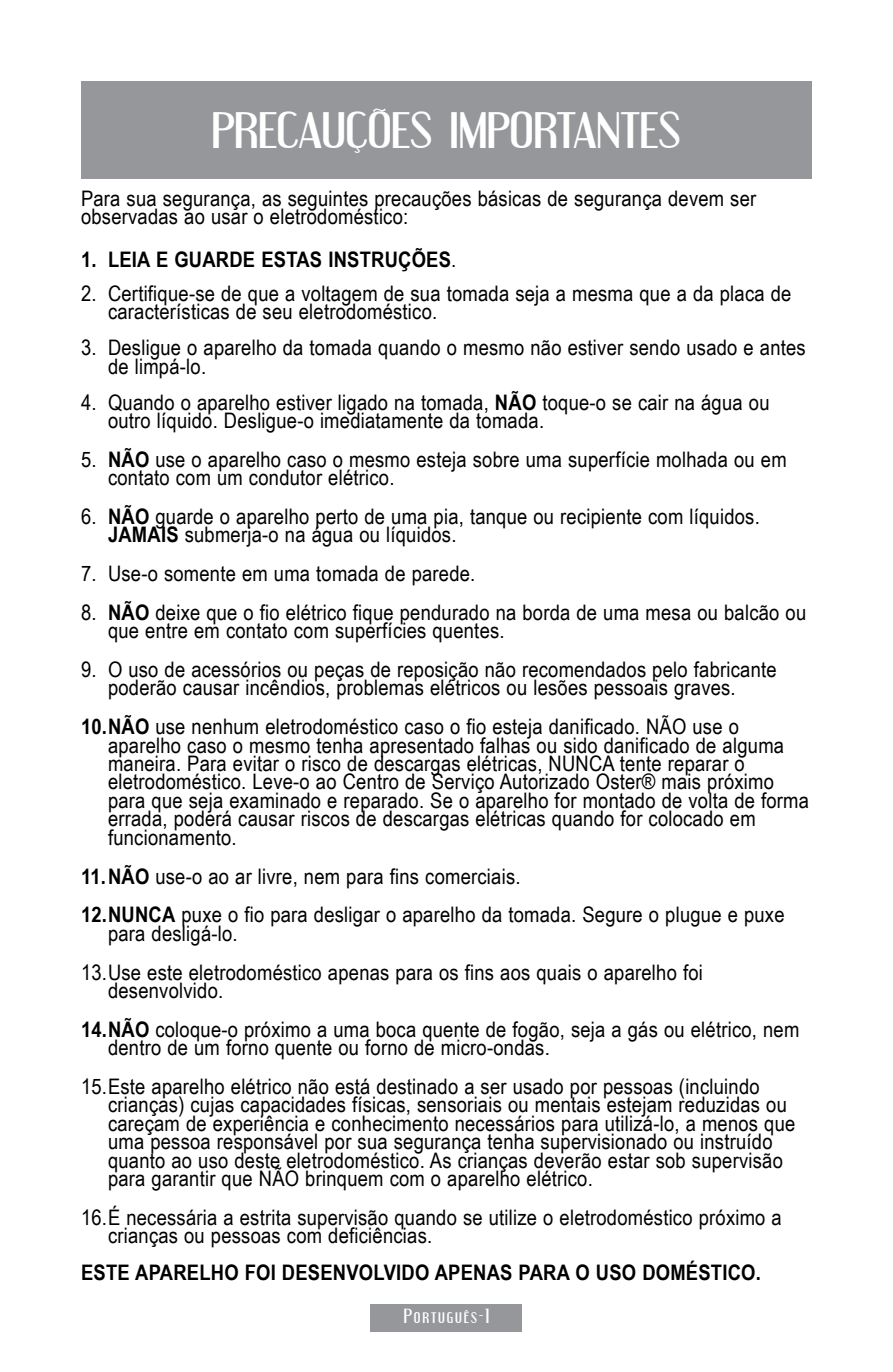
<style>
.page{position:relative;width:893px;height:1372px;background:#fff}
.page>*{position:absolute;margin:0;border:0;box-sizing:border-box;transform-origin:0 0}
.t1{font:45px "Engebrechtre";color:#fff;scale:1.1 1}
.t2{font:21.38px/18.4px "Arial Narrow";letter-spacing:.01em;color:#000;scale:1.05 1}
.t3{font:700 21.38px "Arial Narrow";letter-spacing:.01em;color:#000;scale:1.05 1}
.t4{font:18px "Engebrechtre";letter-spacing:.1em;color:#fff}
.s1{font-weight:400}
.s2{font-weight:700}
</style>
<div class="page">
<div style="left:371px;top:1303px;width:151px;height:28px;background:#95979a"></div>
<div style="left:81px;top:81px;width:731px;height:97px;background:#95979a"></div>
<h1 class="t1" style="left:212px;top:104px;width:428px">PRECAUÇÕES IMPORTANTES</h1>
<p class="t2" style="left:81px;top:188px;width:645px">Para sua segurança, as seguintes precauções básicas de segurança devem ser observadas ao usar o eletrodoméstico:</p>
<p class="t3" style="left:81px;top:243px;width:359px">1. LEIA E GUARDE ESTAS INSTRUÇÕES<span class="s1">.</span></p>
<p class="t2" style="left:108px;top:283px;width:652px;text-indent:-27px">2. Certifique-se de que a voltagem de sua tomada seja a mesma que a da placa de características de seu eletrodoméstico.</p>
<p class="t2" style="left:108px;top:338px;width:666px;text-indent:-27px">3. Desligue o aparelho da tomada quando o mesmo não estiver sendo usado e antes de limpá-lo.</p>
<p class="t2" style="left:108px;top:392px;width:632px;text-indent:-27px">4. Quando o aparelho estiver ligado na tomada, <span class="s2">NÃO</span> toque-o se cair na água ou outro líquido. Desligue-o imediatamente da tomada.</p>
<p class="t2" style="left:108px;top:449px;width:648px;text-indent:-27px">5. <span class="s2">NÃO</span> use o aparelho caso o mesmo esteja sobre uma superfície molhada ou em contato com um condutor elétrico.</p>
<p class="t2" style="left:108px;top:506px;width:622px;text-indent:-27px">6. <span class="s2">NÃO</span> guarde o aparelho perto de uma pia, tanque ou recipiente com líquidos.<br><span class="s2">JAMAIS</span> submerja-o na água ou líquidos.</p>
<p class="t2" style="left:81px;top:563px;width:377px">7. Use-o somente em uma tomada de parede.</p>
<p class="t2" style="left:108px;top:602px;width:666px;text-indent:-27px">8. <span class="s2">NÃO</span> deixe que o fio elétrico fique pendurado na borda de uma mesa ou balcão ou que entre em contato com superfícies quentes.</p>
<p class="t2" style="left:108px;top:659px;width:638px;text-indent:-27px">9. O uso de acessórios ou peças de reposição não recomendados pelo fabricante poderão causar incêndios, problemas elétricos ou lesões pessoais graves.</p>
<p class="t2" style="left:108px;top:716px;width:669px;text-indent:-27px"><span class="s2">10.NÃO</span> use nenhum eletrodoméstico caso o fio esteja danificado. NÃO use o aparelho caso o mesmo tenha apresentado falhas ou sido danificado de alguma maneira. Para evitar o risco de descargas elétricas, NUNCA tente reparar o eletrodoméstico. Leve-o ao Centro de Serviço Autorizado Oster® mais próximo para que seja examinado e reparado. Se o aparelho for montado de volta de forma errada, poderá causar riscos de descargas elétricas quando for colocado em funcionamento.</p>
<p class="t2" style="left:81px;top:855px;width:672px;line-height:38.7px"><span class="s2">11.NÃO</span> use-o ao ar livre, nem para fins comerciais.<br><span class="s2">12.NUNCA</span> puxe o fio para desligar o aparelho da tomada. Segure o plugue e puxe</p>
<p class="t2" style="left:81px;top:913px;width:594px;line-height:38.7px;text-indent:27px">para desligá-lo.<br>13.Use este eletrodoméstico apenas para os fins aos quais o aparelho foi</p>
<p class="t2" style="left:81px;top:970px;width:686px;line-height:38.7px;text-indent:27px">desenvolvido.<br><span class="s2">14.NÃO</span> coloque-o próximo a uma boca quente de fogão, seja a gás ou elétrico, nem</p>
<p class="t2" style="left:81px;top:1027px;width:648px;line-height:38.7px;text-indent:27px">dentro de um forno quente ou forno de micro-ondas.<br>15.Este aparelho elétrico não está destinado a ser usado por pessoas (incluindo</p>
<p class="t2" style="left:108px;top:1094px;width:656px">crianças) cujas capacidades físicas, sensoriais ou mentais estejam reduzidas ou careçam de experiência e conhecimento necessários para utilizá-lo, a menos que uma pessoa responsável por sua segurança tenha supervisionado ou instruído quanto ao uso deste eletrodoméstico. As crianças deverão estar sob supervisão para garantir que NÃO brinquem com o aparelho elétrico.</p>
<p class="t2" style="left:108px;top:1207px;width:643px;text-indent:-27px">16.É necessária a estrita supervisão quando se utilize o eletrodoméstico próximo a crianças ou pessoas com deficiências.</p>
<p class="t3" style="left:81px;top:1256px;width:649px">ESTE APARELHO FOI DESENVOLVIDO APENAS PARA O USO DOMÉSTICO.</p>
<p class="t4" style="left:404px;top:1305px;width:87px">Português-1</p>
</div>
